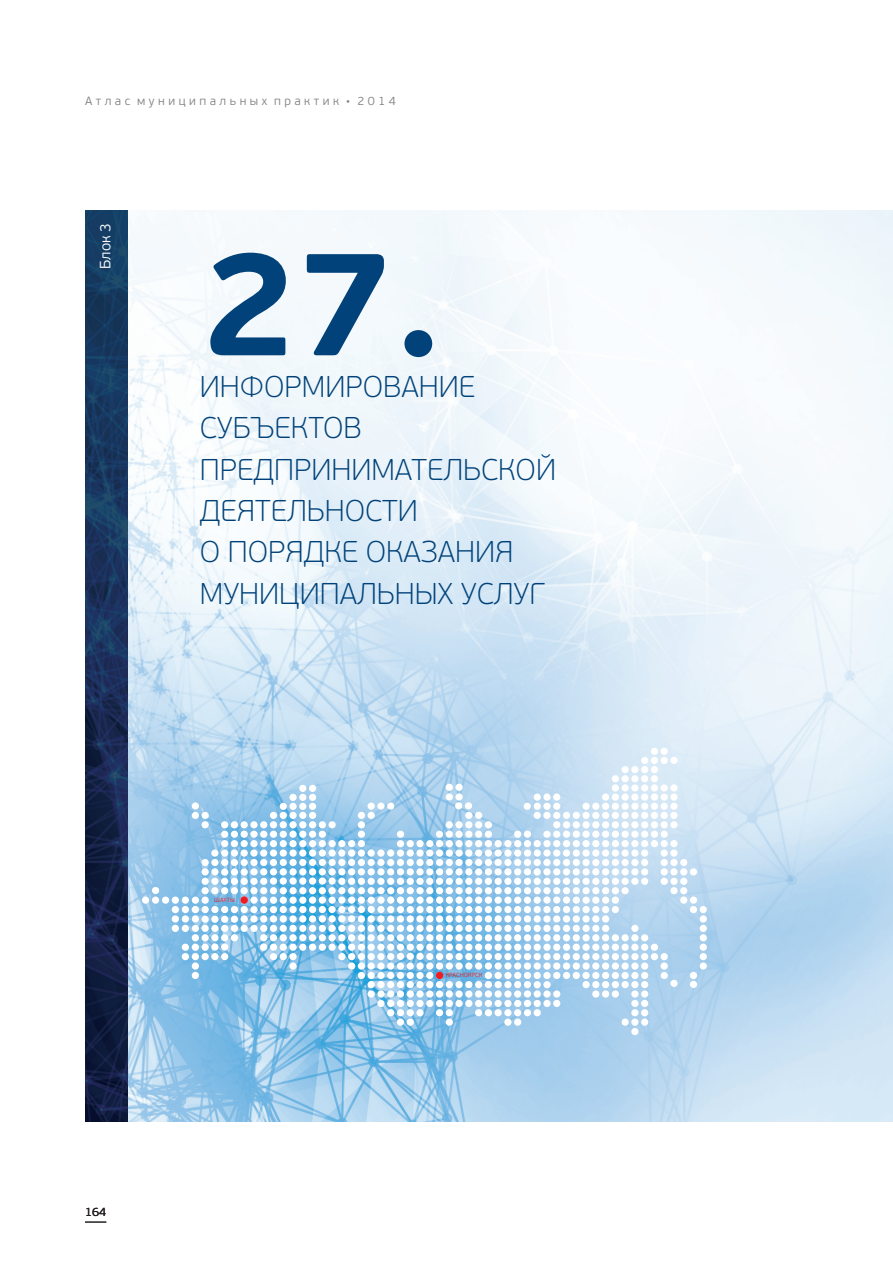
<style>
.page{position:relative;width:893px;height:1263px;background:#fff}
.page>*{position:absolute;margin:0;border:0;box-sizing:border-box;transform-origin:0 0}
.t1{font:700 150px "PF Beau Sans Pro";color:#004279}
.Title_1{font:100 30px/41.4px "PF Beau Sans Pro";color:#004279}
.Rubrika{font:300 15px "PF Beau Sans Pro";color:#fff}
.t2{font:300 12px "PF Beau Sans Pro";color:#808285}
.t3{font:12px "PF Beau Sans Pro";color:#231f20}
._5pt{font:300 6px "PF Beau Sans Pro";color:#ee1d23}
</style>
<div class="page">
<svg style="left:85px;top:1222px;width:21px;height:1px"></svg>
<img style="left:128px;top:210px;width:765px;height:911px">
<img style="left:85px;top:210px;width:43px;height:911px">
<svg style="left:152px;top:748px;width:555px;height:287px"></svg>
<svg style="left:241px;top:849px;width:36px;height:8px"></svg>
<div style="left:250px;top:859px;width:8px;height:7px;background:#fff;border-radius:50%"></div>
<svg style="left:202px;top:916px;width:36px;height:7px"></svg>
<svg style="left:172px;top:896px;width:37px;height:8px"></svg>
<div style="left:162px;top:896px;width:7px;height:8px;background:#fff;border-radius:50%"></div>
<svg style="left:142px;top:896px;width:17px;height:8px"></svg>
<div style="left:221px;top:868px;width:7px;height:8px;background:#fff;border-radius:50%"></div>
<svg style="left:231px;top:868px;width:17px;height:8px"></svg>
<svg style="left:250px;top:897px;width:56px;height:25px"></svg>
<div style="left:397px;top:840px;width:7px;height:7px;background:#fff;border-radius:50%"></div>
<svg style="left:309px;top:934px;width:36px;height:7px"></svg>
<svg style="left:319px;top:906px;width:66px;height:16px"></svg>
<svg style="left:397px;top:953px;width:27px;height:7px"></svg>
<svg style="left:387px;top:990px;width:46px;height:7px"></svg>
<svg style="left:514px;top:944px;width:27px;height:7px"></svg>
<svg style="left:534px;top:981px;width:17px;height:7px"></svg>
<svg style="left:543px;top:896px;width:27px;height:8px"></svg>
<svg style="left:582px;top:859px;width:27px;height:7px"></svg>
<svg style="left:602px;top:972px;width:36px;height:7px"></svg>
<div style="left:231px;top:859px;width:7px;height:7px;background:#fff;border-radius:50%"></div>
<div style="left:241px;top:859px;width:7px;height:7px;background:#fff;border-radius:50%"></div>
<svg style="left:270px;top:877px;width:66px;height:8px"></svg>
<svg style="left:211px;top:943px;width:17px;height:7px"></svg>
<div style="left:436px;top:972px;width:7px;height:7px;background:#ee1d23;border-radius:50%"></div>
<div style="left:240px;top:896px;width:8px;height:8px;background:#ee1d23;border-radius:50%"></div>
<p class="t2" style="left:85px;top:94px;width:312px">А т л а с м у н и ц и п а л ь н ы х п р а к т и к • 2014</p>
<p class="Rubrika" style="left:97px;top:269px;width:47px;rotate:-90deg">Блок 3</p>
<p class="t1" style="left:200px;top:212px;width:242px">27.</p>
<p class="Title_1" style="left:200px;top:366px;width:358px">ИНФОРМИРОВАНИЕ<br>СУБЪЕКТОВ<br>ПРЕДПРИНИМАТЕЛЬСКОЙ<br>ДЕЯТЕЛЬНОСТИ<br>О ПОРЯДКЕ ОКАЗАНИЯ<br>МУНИЦИПАЛЬНЫХ УСЛУГ</p>
<p class="_5pt" style="left:214px;top:897px;width:22px">ШАХТЫ</p>
<p class="t3" style="left:85px;top:1205px;width:23px">164</p>
<p class="_5pt" style="left:446px;top:972px;width:38px">КРАСНОЯРСК</p>
</div>
